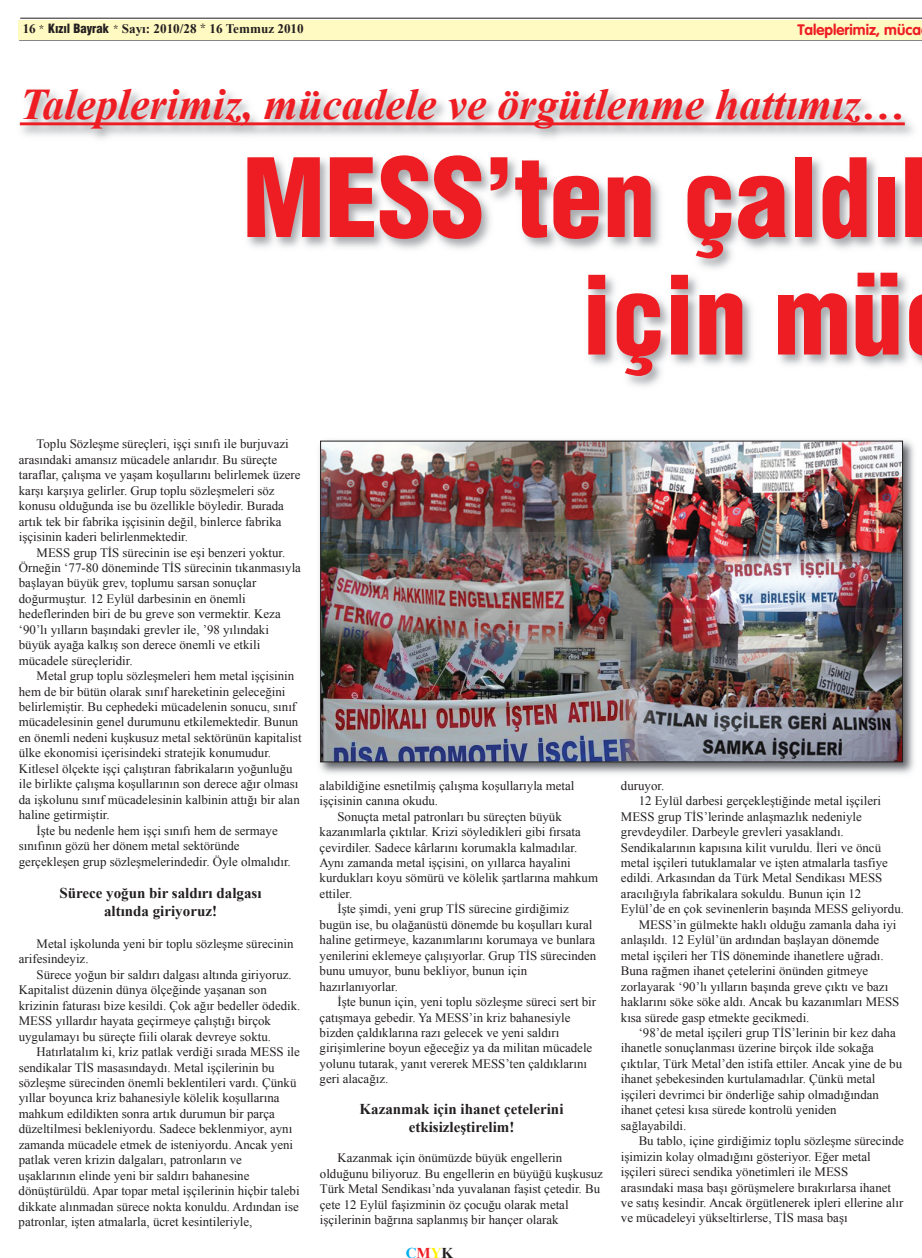
<style>
.page{position:relative;width:922px;height:1258px;background:#fff}
.page>*{position:absolute;margin:0;border:0;box-sizing:border-box;transform-origin:0 0}
.t1{font:900 condensed 106.25px/117.5px "Helvetica";color:#ee1d23;text-align:right}
.t2{font:italic 700 43.75px "Times New Roman";color:#ee1d23}
.t3{font:700 15px/18px "Times New Roman";color:#231f20;text-align:center}
.t4{font:700 15px "VAG Rounded";color:#ee1d23}
.t5{font:700 15px "Times New Roman";color:#00aeef}
.t6{font:700 13.12px "Times New Roman";color:#231f20}
.t7{font:12.88px/15.5px "Times New Roman";color:#231f20}
.s1{font-family:"Lucida Grande";font-weight:400;font-size:11.25px}
.s2{font-family:"Helvetica";font-weight:900;font-stretch:condensed;font-size:12.5px}
.s3{font-family:"Lucida Grande";font-weight:400}
.s4{color:#ee1e24}
.s5{color:#fff101}
.s6{color:#231f20}
</style>
<div class="page">
<img style="left:19px;top:91px;width:902px;height:296px">
<hr style="left:20px;top:122px;width:884px;height:3px;background:#ee1d23">
<hr style="left:20px;top:18px;width:901px;height:1px;background:#231f20">
<hr style="left:19px;top:40px;width:902px;height:1px;background:#231f20">
<div style="left:18px;top:20px;width:903px;height:20px;background:#fffac1"></div>
<img style="left:319px;top:440px;width:595px;height:334px">
<img style="left:322px;top:443px;width:578px;height:317px">
<p class="t6" style="left:23px;top:22px;width:282px">16 <span class="s1">*</span> <span class="s2">Kızıl Bayrak</span> <span class="s1">*</span> Sayı: 2010/28 <span class="s3">*</span> 16 Temmuz 2010</p>
<p class="t4" style="left:797px;top:21px;width:125px">Taleplerimiz, müca</p>
<h2 class="t2" style="left:20px;top:80px;width:886px">Taleplerimiz, mücadele ve örgütlenme hattımız…</h2>
<h1 class="t1" style="left:242px;top:138px;width:663px">MESS’ten çaldı için mü</h1>
<p class="t7" style="left:19px;top:436px;width:283px;text-indent:18px">Toplu Sözleşme süreçleri, işçi sınıfı ile burjuvazi arasındaki amansız mücadele anlarıdır. Bu süreçte taraflar, çalışma ve yaşam koşullarını belirlemek üzere karşı karşıya gelirler. Grup toplu sözleşmeleri söz konusu olduğunda ise bu özellikle böyledir. Burada artık tek bir fabrika işçisinin değil, binlerce fabrika işçisinin kaderi belirlenmektedir.</p>
<p class="t7" style="left:19px;top:544px;width:283px;text-indent:18px">MESS grup TİS sürecinin ise eşi benzeri yoktur.<br>Örneğin ‘77-80 döneminde TİS sürecinin tıkanmasıyla başlayan büyük grev, toplumu sarsan sonuçlar doğurmuştur. 12 Eylül darbesinin en önemli hedeflerinden biri de bu greve son vermektir. Keza ‘90’lı yılların başındaki grevler ile, ’98 yılındaki büyük ayağa kalkış son derece önemli ve etkili mücadele süreçleridir.</p>
<p class="t7" style="left:37px;top:668px;width:259px">Metal grup toplu sözleşmeleri hem metal işçisinin</p>
<p class="t7" style="left:19px;top:683px;width:268px">hem de bir bütün olarak sınıf hareketinin geleceğini</p>
<p class="t7" style="left:19px;top:699px;width:279px">belirlemiştir. Bu cephedeki mücadelenin sonucu, sınıf</p>
<p class="t7" style="left:19px;top:714px;width:281px">mücadelesinin genel durumunu etkilemektedir. Bunun</p>
<p class="t7" style="left:19px;top:730px;width:284px">en önemli nedeni kuşkusuz metal sektörünün kapitalist</p>
<p class="t7" style="left:19px;top:745px;width:254px">ülke ekonomisi içerisindeki stratejik konumudur.</p>
<p class="t7" style="left:19px;top:761px;width:275px">Kitlesel ölçekte işçi çalıştıran fabrikaların yoğunluğu</p>
<p class="t7" style="left:19px;top:776px;width:281px">ile birlikte çalışma koşullarının son derece ağır olması</p>
<p class="t7" style="left:19px;top:792px;width:282px">da işkolunu sınıf mücadelesinin kalbinin attığı bir alan</p>
<p class="t7" style="left:19px;top:807px;width:92px">haline getirmiştir.</p>
<p class="t7" style="left:37px;top:822px;width:243px">İşte bu nedenle hem işçi sınıfı hem de sermaye</p>
<p class="t7" style="left:19px;top:838px;width:222px">sınıfının gözü her dönem metal sektöründe</p>
<p class="t7" style="left:19px;top:853px;width:273px">gerçekleşen grup sözleşmelerindedir. Öyle olmalıdır.</p>
<p class="t3" style="left:59px;top:884px;width:203px">Sürece yoğun bir saldırı dalgası altında giriyoruz!</p>
<p class="t7" style="left:19px;top:936px;width:276px;text-indent:18px">Metal işkolunda yeni bir toplu sözleşme sürecinin arifesindeyiz.</p>
<p class="t7" style="left:19px;top:967px;width:283px;text-indent:18px">Sürece yoğun bir saldırı dalgası altında giriyoruz.<br>Kapitalist düzenin dünya ölçeğinde yaşanan son krizinin faturası bize kesildi. Çok ağır bedeller ödedik.<br>MESS yıllardır hayata geçirmeye çalıştığı birçok uygulamayı bu süreçte fiili olarak devreye soktu.</p>
<p class="t7" style="left:19px;top:1044px;width:283px;text-indent:18px">Hatırlatalım ki, kriz patlak verdiği sırada MESS ile sendikalar TİS masasındaydı. Metal işçilerinin bu sözleşme sürecinden önemli beklentileri vardı. Çünkü yıllar boyunca kriz bahanesiyle kölelik koşullarına mahkum edildikten sonra artık durumun bir parça düzeltilmesi bekleniyordu. Sadece beklenmiyor, aynı zamanda mücadele etmek de isteniyordu. Ancak yeni patlak veren krizin dalgaları, patronların ve uşaklarının elinde yeni bir saldırı bahanesine dönüştürüldü. Apar topar metal işçilerinin hiçbir talebi dikkate alınmadan sürece nokta konuldu. Ardından ise patronlar, işten atmalarla, ücret kesintileriyle,</p>
<p class="t7" style="left:319px;top:778px;width:256px">alabildiğine esnetilmiş çalışma koşullarıyla metal işçisinin canına okudu.</p>
<p class="t7" style="left:337px;top:808px;width:226px">Sonuçta metal patronları bu süreçten büyük</p>
<p class="t7" style="left:319px;top:824px;width:263px">kazanımlarla çıktılar. Krizi söyledikleri gibi fırsata</p>
<p class="t7" style="left:319px;top:839px;width:259px">çevirdiler. Sadece kârlarını korumakla kalmadılar.</p>
<p class="t7" style="left:319px;top:855px;width:252px">Aynı zamanda metal işçisini, on yıllarca hayalini</p>
<p class="t7" style="left:319px;top:870px;width:280px">kurdukları koyu sömürü ve kölelik şartlarına mahkum</p>
<p class="t7" style="left:319px;top:886px;width:34px">ettiler.</p>
<p class="t7" style="left:337px;top:901px;width:233px">İşte şimdi, yeni grup TİS sürecine girdiğimiz</p>
<p class="t7" style="left:319px;top:917px;width:274px">bugün ise, bu olağanüstü dönemde bu koşulları kural</p>
<p class="t7" style="left:319px;top:932px;width:277px">haline getirmeye, kazanımlarını korumaya ve bunlara</p>
<p class="t7" style="left:319px;top:948px;width:278px">yenilerini eklemeye çalışıyorlar. Grup TİS sürecinden</p>
<p class="t7" style="left:319px;top:963px;width:209px">bunu umuyor, bunu bekliyor, bunun için</p>
<p class="t7" style="left:319px;top:978px;width:80px">hazırlanıyorlar.</p>
<p class="t7" style="left:337px;top:994px;width:260px">İşte bunun için, yeni toplu sözleşme süreci sert bir</p>
<p class="t7" style="left:319px;top:1009px;width:252px">çatışmaya gebedir. Ya MESS’in kriz bahanesiyle</p>
<p class="t7" style="left:319px;top:1025px;width:241px">bizden çaldıklarına razı gelecek ve yeni saldırı</p>
<p class="t7" style="left:319px;top:1040px;width:274px">girişimlerine boyun eğeceğiz ya da militan mücadele</p>
<p class="t7" style="left:319px;top:1056px;width:269px">yolunu tutarak, yanıt vererek MESS’ten çaldıklarını</p>
<p class="t7" style="left:319px;top:1071px;width:70px">geri alacağız.</p>
<p class="t3" style="left:359px;top:1100px;width:205px">Kazanmak için ihanet çetelerini etkisizleştirelim!</p>
<p class="t7" style="left:320px;top:1150px;width:284px;text-indent:18px">Kazanmak için önümüzde büyük engellerin olduğunu biliyoruz. Bu engellerin en büyüğü kuşkusuz Türk Metal Sendikası’nda yuvalanan faşist çetedir. Bu çete 12 Eylül faşizminin öz çocuğu olarak metal işçilerinin bağrına saplanmış bir hançer olarak</p>
<p class="t5" style="left:405px;top:1244px;width:49px">C<span class="s4">M</span><span class="s5">Y</span><span class="s6">K</span></p>
<p class="t7" style="left:620px;top:778px;width:45px">duruyor.</p>
<p class="t7" style="left:638px;top:793px;width:244px">12 Eylül darbesi gerçekleştiğinde metal işçileri</p>
<p class="t7" style="left:620px;top:808px;width:242px">MESS grup TİS’lerinde anlaşmazlık nedeniyle</p>
<p class="t7" style="left:620px;top:824px;width:224px">grevdeydiler. Darbeyle grevleri yasaklandı.</p>
<p class="t7" style="left:620px;top:839px;width:261px">Sendikalarının kapısına kilit vuruldu. İleri ve öncü</p>
<p class="t7" style="left:620px;top:855px;width:268px">metal işçileri tutuklamalar ve işten atmalarla tasfiye</p>
<p class="t7" style="left:620px;top:870px;width:263px">edildi. Arkasından da Türk Metal Sendikası MESS</p>
<p class="t7" style="left:620px;top:886px;width:242px">aracılığıyla fabrikalara sokuldu. Bunun için 12</p>
<p class="t7" style="left:620px;top:901px;width:284px">Eylül’de en çok sevinenlerin başında MESS geliyordu.</p>
<p class="t7" style="left:638px;top:917px;width:259px">MESS’in gülmekte haklı olduğu zamanla daha iyi</p>
<p class="t7" style="left:620px;top:932px;width:260px">anlaşıldı. 12 Eylül’ün ardından başlayan dönemde</p>
<p class="t7" style="left:620px;top:948px;width:264px">metal işçileri her TİS döneminde ihanetlere uğradı.</p>
<p class="t7" style="left:620px;top:963px;width:249px">Buna rağmen ihanet çetelerini önünden gitmeye</p>
<p class="t7" style="left:620px;top:978px;width:269px">zorlayarak ‘90’lı yılların başında greve çıktı ve bazı</p>
<p class="t7" style="left:620px;top:994px;width:280px">haklarını söke söke aldı. Ancak bu kazanımları MESS</p>
<p class="t7" style="left:620px;top:1009px;width:190px">kısa sürede gasp etmekte gecikmedi.</p>
<p class="t7" style="left:638px;top:1025px;width:258px">‘98’de metal işçileri grup TİS’lerinin bir kez daha</p>
<p class="t7" style="left:620px;top:1040px;width:254px">ihanetle sonuçlanması üzerine birçok ilde sokağa</p>
<p class="t7" style="left:620px;top:1056px;width:283px">çıktılar, Türk Metal’den istifa ettiler. Ancak yine de bu</p>
<p class="t7" style="left:620px;top:1071px;width:256px">ihanet şebekesinden kurtulamadılar. Çünkü metal</p>
<p class="t7" style="left:620px;top:1087px;width:259px">işçileri devrimci bir önderliğe sahip olmadığından</p>
<p class="t7" style="left:620px;top:1102px;width:217px">ihanet çetesi kısa sürede kontrolü yeniden</p>
<p class="t7" style="left:620px;top:1117px;width:67px">sağlayabildi.</p>
<p class="t7" style="left:638px;top:1133px;width:266px">Bu tablo, içine girdiğimiz toplu sözleşme sürecinde</p>
<p class="t7" style="left:620px;top:1148px;width:251px">işimizin kolay olmadığını gösteriyor. Eğer metal</p>
<p class="t7" style="left:620px;top:1164px;width:229px">işçileri süreci sendika yönetimleri ile MESS</p>
<p class="t7" style="left:620px;top:1179px;width:271px">arasındaki masa başı görüşmelere bırakırlarsa ihanet</p>
<p class="t7" style="left:620px;top:1195px;width:284px">ve satış kesindir. Ancak örgütlenerek ipleri ellerine alır</p>
<p class="t7" style="left:620px;top:1210px;width:228px">ve mücadeleyi yükseltirlerse, TİS masa başı</p>
</div>
